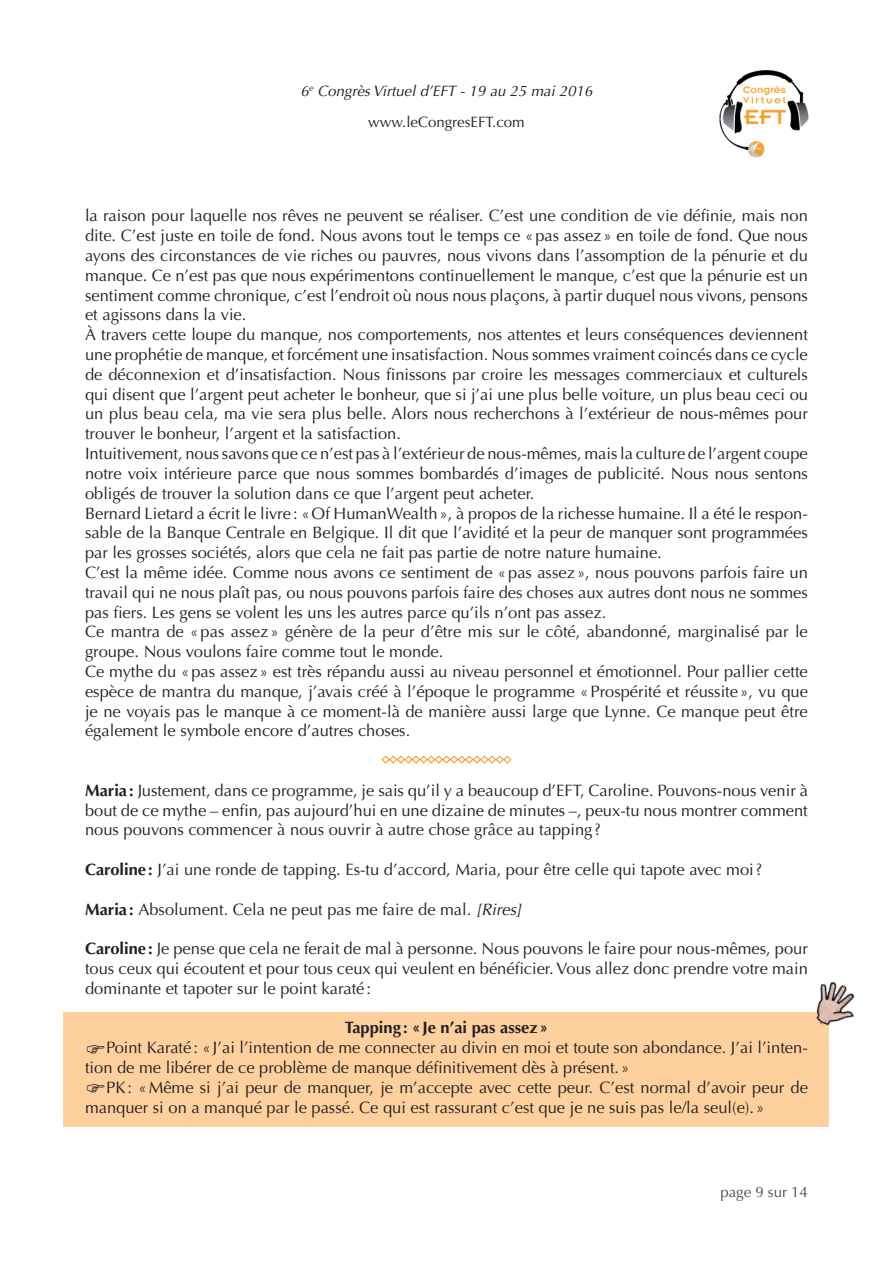
<style>
.page{position:relative;width:893px;height:1263px;background:#fff}
.page>*{position:absolute;margin:0;border:0;box-sizing:border-box;transform-origin:0 0}
.t1{font:16.5px/19.8px "Optima";color:#231f20}
.t2{font:700 16.5px "Optima";color:#231f20}
.t3{font:italic 15px/31.5px "Optima";color:#231f20;text-align:center}
.t4{font:15px "Optima";color:#4b4c4d}
.s1{font-style:normal}
.s2{font-weight:700}
.s3{font-style:italic}
</style>
<div class="page">
<div style="left:64px;top:1012px;width:765px;height:114px;background:#fdd09e"></div>
<img style="left:719px;top:70px;width:90px;height:88px">
<svg style="left:381px;top:755px;width:131px;height:9px"></svg>
<img style="left:816px;top:981px;width:39px;height:45px">
<p class="t3" style="left:301px;top:75px;width:293px">6<sup>e</sup> Congrès Virtuel d’EFT - 19 au 25 mai 2016 <span class="s1">www.leCongresEFT.com</span></p>
<p class="t1" style="left:85px;top:206px;width:724px">la raison pour laquelle nos rêves ne peuvent se réaliser. C’est une condition de vie définie, mais non dite. C’est juste en toile de fond. Nous avons tout le temps ce «pas assez» en toile de fond. Que nous ayons des circonstances de vie riches ou pauvres, nous vivons dans l’assomption de la pénurie et du manque. Ce n’est pas que nous expérimentons continuellement le manque, c’est que la pénurie est un sentiment comme chronique, c’est l’endroit où nous nous plaçons, à partir duquel nous vivons, pensons et agissons dans la vie.<br>À travers cette loupe du manque, nos comportements, nos attentes et leurs conséquences deviennent une prophétie de manque, et forcément une insatisfaction. Nous sommes vraiment coincés dans ce cycle de déconnexion et d’insatisfaction. Nous finissons par croire les messages commerciaux et culturels qui disent que l’argent peut acheter le bonheur, que si j’ai une plus belle voiture, un plus beau ceci ou un plus beau cela, ma vie sera plus belle. Alors nous recherchons à l’extérieur de nous-mêmes pour trouver le bonheur, l’argent et la satisfaction.<br>Intuitivement, nous savons que ce n’est pas à l’extérieur de nous-mêmes, mais la culture de l’argent coupe notre voix intérieure parce que nous sommes bombardés d’images de publicité. Nous nous sentons obligés de trouver la solution dans ce que l’argent peut acheter.<br>Bernard Lietard a écrit le livre: «Of HumanWealth», à propos de la richesse humaine. Il a été le respon&shy;sable de la Banque Centrale en Belgique. Il dit que l’avidité et la peur de manquer sont programmées par les grosses sociétés, alors que cela ne fait pas partie de notre nature humaine.<br>C’est la même idée. Comme nous avons ce sentiment de «pas assez », nous pouvons parfois faire un travail qui ne nous plaît pas, ou nous pouvons parfois faire des choses aux autres dont nous ne sommes pas fiers. Les gens se volent les uns les autres parce qu’ils n’ont pas assez.<br>Ce mantra de «pas assez » génère de la peur d’être mis sur le côté, abandonné, marginalisé par le groupe. Nous voulons faire comme tout le monde.<br>Ce mythe du «pas assez» est très répandu aussi au niveau personnel et émotionnel. Pour pallier cette espèce de mantra du manque, j’avais créé à l’époque le programme «Prospérité et réussite», vu que je ne voyais pas le manque à ce moment-là de manière aussi large que Lynne. Ce manque peut être également le symbole encore d’autres choses.</p>
<p class="t1" style="left:85px;top:780px;width:724px;text-align:justify"><span class="s2">Maria :</span> Justement, dans ce programme, je sais qu’il y a beaucoup d’EFT, Caroline. Pouvons-nous venir à bout de ce mythe – enfin, pas aujourd’hui en une dizaine de minutes –, peux-tu nous montrer comment nous pouvons commencer à nous ouvrir à autre chose grâce au tapping?</p>
<p class="t1" style="left:85px;top:860px;width:679px"><span class="s2">Caroline :</span> J’ai une ronde de tapping. Es-tu d’accord, Maria, pour être celle qui tapote avec moi?</p>
<p class="t1" style="left:85px;top:899px;width:438px"><span class="s2">Maria :</span> Absolument. Cela ne peut pas me faire de mal. <span class="s3">[Rires]</span></p>
<p class="t1" style="left:85px;top:939px;width:724px;text-align:justify"><span class="s2">Caroline :</span> Je pense que cela ne ferait de mal à personne. Nous pouvons le faire pour nous-mêmes, pour tous ceux qui écoutent et pour tous ceux qui veulent en bénéficier. Vous allez donc prendre votre main dominante et tapoter sur le point karaté :</p>
<p class="t2" style="left:345px;top:1018px;width:205px">Tapping: «Je n’ai pas assez»</p>
<p class="t1" style="left:85px;top:1038px;width:724px;text-indent:21px">Point Karaté: « J’ai l’intention de me connecter au divin en moi et toute son abondance. J’ai l’inten&shy;tion de me libérer de ce problème de manque définitivement dès à présent.»</p>
<p class="t1" style="left:85px;top:1077px;width:724px;text-indent:21px">PK: «Même si j’ai peur de manquer, je m’accepte avec cette peur. C’est normal d’avoir peur de manquer si on a manqué par le passé. Ce qui est rassurant c’est que je ne suis pas le/la seul(e).»</p>
<p class="t4" style="left:720px;top:1183px;width:89px">page 9 sur 14</p>
</div>
